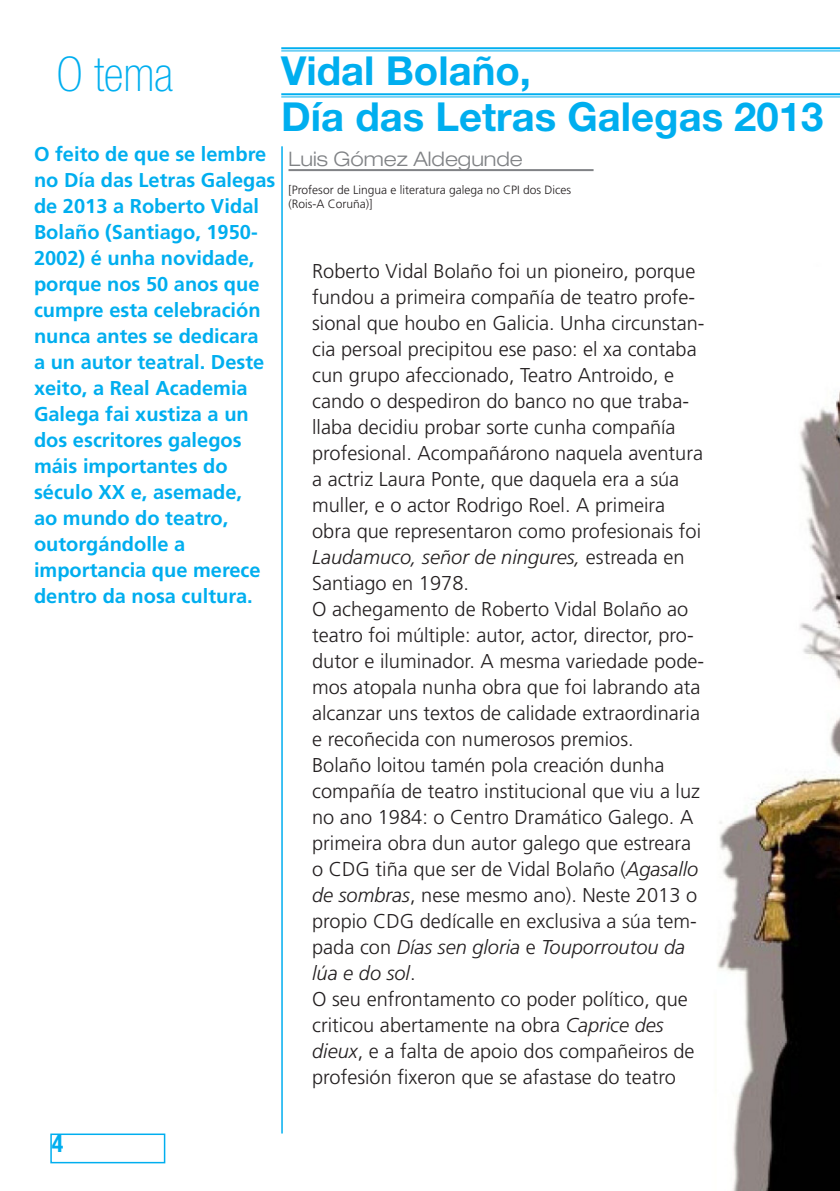
<style>
.page{position:relative;width:840px;height:1191px;background:#fff}
.page>*{position:absolute;margin:0;border:0;box-sizing:border-box;transform-origin:0 0}
.t1{font:100 condensed 48px "Helvetica Neue LT Std";color:#00aeef}
.t2{font:700 40px/46px "Helvetica Neue LT Std";color:#00aeef}
.t3{font:700 condensed 24px "Helvetica Neue LT Std";color:#00aeef}
.t4{font:300 20px/26px "Frutiger LT Std";color:#231f20}
.t5{font:700 20px/26px "Frutiger LT Std";color:#00aeef}
.t6{font:300 expanded 20px "Helvetica Neue LT Std";color:#808285}
.t7{font:300 12px/13.8px "Frutiger LT Std";color:#231f20}
.s1{font-style:italic}
</style>
<div class="page">
<img style="left:717px;top:396px;width:122px;height:795px">
<div style="left:50px;top:1133px;width:115px;height:30px;border:2px solid #00aeef"></div>
<hr style="left:281px;top:146px;width:1px;height:987px;background:#00aeef">
<hr style="left:288px;top:169px;width:305px;height:2px;background:#808285">
<hr style="left:281px;top:47px;width:558px;height:2px;background:#00aeef">
<hr style="left:281px;top:51px;width:558px;height:1px;background:#00aeef">
<hr style="left:281px;top:93px;width:558px;height:2px;background:#00aeef">
<hr style="left:281px;top:97px;width:558px;height:1px;background:#00aeef">
<h1 class="t1" style="left:57px;top:47px;width:118px">O tema</h1>
<h2 class="t2" style="left:281px;top:47px;width:543px">Vidal Bolaño,<br>Día das Letras Galegas 2013</h2>
<p class="t5" style="left:34px;top:141px;width:243px">O feito de que se lembre no Día das Letras Galegas de 2013 a Roberto Vidal<br>Bolaño (Santiago, 1950-<br>2002) é unha novidade, porque nos 50 anos que cumpre esta celebración nunca antes se dedicara<br>a un autor teatral. Deste xeito, a Real Academia<br>Galega fai xustiza a un dos escritores galegos máis importantes do século XX e, asemade,<br>ao mundo do teatro, outorgándolle a importancia que merece dentro da nosa cultura.</p>
<p class="t6" style="left:288px;top:147px;width:236px">Luis Gómez Aldegunde</p>
<p class="t7" style="left:288px;top:183px;width:284px">[Profesor de Lingua e literatura galega no CPI dos Dices (Rois-A Coruña)]</p>
<p class="t4" style="left:312px;top:258px;width:393px">Roberto Vidal Bolaño foi un pioneiro, porque fundou a primeira compañía de teatro profe&shy;sional que houbo en Galicia. Unha circunstan&shy;cia persoal precipitou ese paso: el xa contaba cun grupo afeccionado, Teatro Antroido, e cando o despediron do banco no que traba&shy;llaba decidiu probar sorte cunha compañía profesional. Acompañárono naquela aventura a actriz Laura Ponte, que daquela era a súa muller, e o actor Rodrigo Roel. A primeira obra que representaron como profesionais foi <span class="s1">Laudamuco, señor de ningures,</span> estreada en Santiago en 1978.<br>O achegamento de Roberto Vidal Bolaño ao teatro foi múltiple: autor, actor, director, pro&shy;dutor e iluminador. A mesma variedade pode&shy;mos atopala nunha obra que foi labrando ata alcanzar uns textos de calidade extraordinaria e recoñecida con numerosos premios.<br>Bolaño loitou tamén pola creación dunha compañía de teatro institucional que viu a luz no ano 1984: o Centro Dramático Galego. A primeira obra dun autor galego que estreara o CDG tiña que ser de Vidal Bolaño (<span class="s1">Agasallo de sombras</span>, nese mesmo ano). Neste 2013 o propio CDG dedícalle en exclusiva a súa tem&shy;pada con <span class="s1">Días sen gloria</span> e <span class="s1">Touporroutou da lúa e do sol</span>.<br>O seu enfrontamento co poder político, que criticou abertamente na obra <span class="s1">Caprice des dieux</span>, e a falta de apoio dos compañeiros de profesión fixeron que se afastase do teatro</p>
<p class="t3" style="left:52px;top:1129px;width:13px">4</p>
</div>
